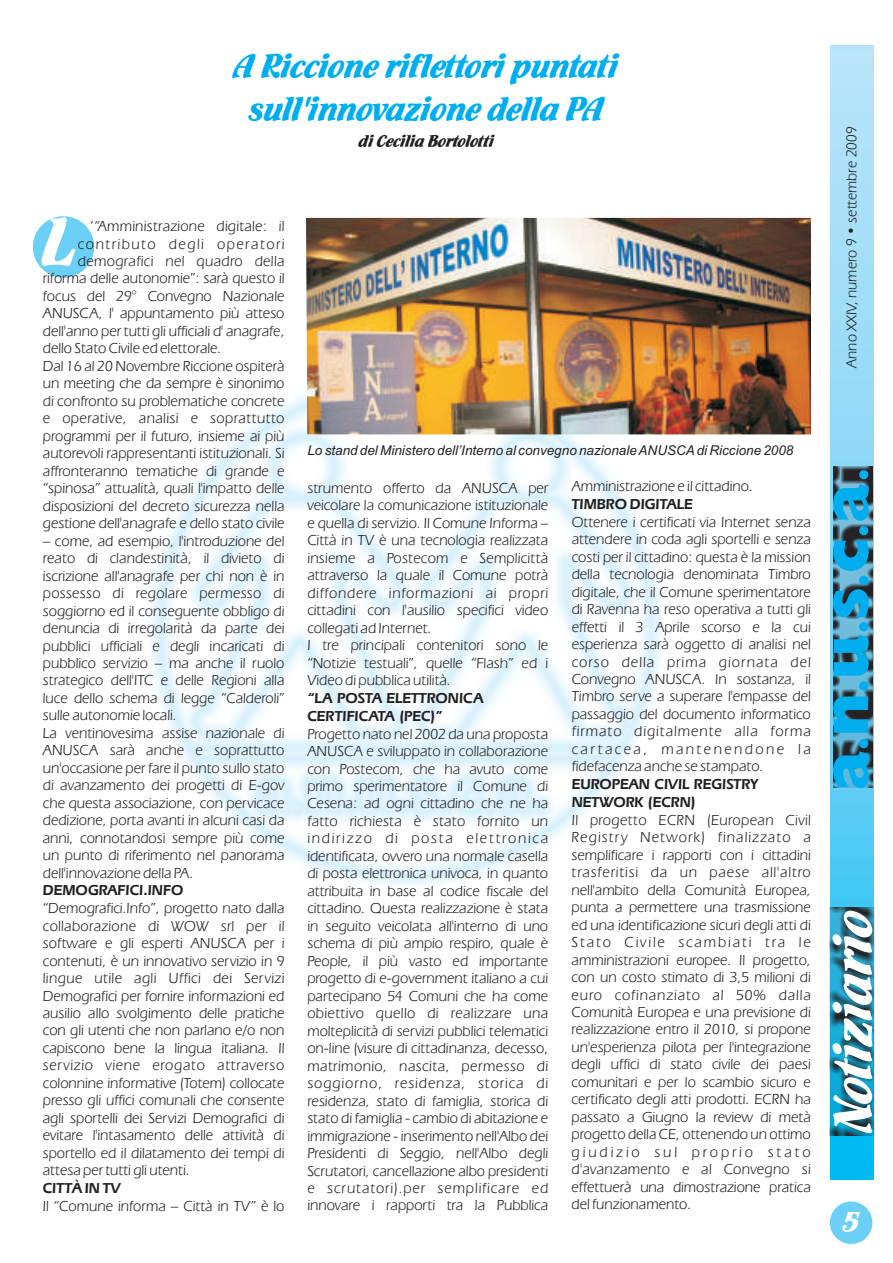
<style>
.page{position:relative;width:893px;height:1263px;background:#fff}
.page>*{position:absolute;margin:0;border:0;box-sizing:border-box;transform-origin:0 0}
.t1{font:72.6px "Flamenco D";color:#fff}
.t2{font:57.6px "Flamenco D";color:#fff}
.t3{font:36px/42.8px "Flamenco D";color:#00aeef;text-align:center}
.t4{font:30px "Flamenco D";color:#fff}
.t5{font:18px "Flamenco D";color:#231f20}
.t6{font:15px/17.4px "Eras IT Cby BT";color:#231f20;text-align:justify}
.t7{font:700 15px/18px "Eras IT Cby BT";color:#231f20}
.t8{font:15px "Eras IT Cby BT";letter-spacing:.03em;color:#231f20}
.t9{font:15px "Eras IT Cby BT";letter-spacing:.025em;color:#231f20}
.t10{font:15px "Eras IT Cby BT";letter-spacing:.1em;color:#231f20}
.t11{font:italic 13.5px "Arial";color:#231f20}
</style>
<div class="page">
<svg style="left:830px;top:45px;width:43px;height:1135px;background:#84d3f2"></svg>
<div style="left:833px;top:466px;width:39px;height:322px;background:#231f20;opacity:.98"></div>
<div style="left:859px;top:739px;width:9px;height:9px;background:#00aeef;border-radius:50%"></div>
<svg style="left:833px;top:696px;width:35px;height:37px"></svg>
<div style="left:859px;top:681px;width:9px;height:9px;background:#00aeef;border-radius:50%"></div>
<svg style="left:834px;top:634px;width:35px;height:42px"></svg>
<div style="left:859px;top:622px;width:9px;height:9px;background:#00aeef;border-radius:50%"></div>
<svg style="left:833px;top:589px;width:36px;height:28px"></svg>
<div style="left:859px;top:576px;width:9px;height:9px;background:#00aeef;border-radius:50%"></div>
<svg style="left:833px;top:540px;width:36px;height:31px"></svg>
<div style="left:859px;top:526px;width:9px;height:9px;background:#00aeef;border-radius:50%"></div>
<div style="left:859px;top:470px;width:9px;height:9px;background:#00aeef;border-radius:50%"></div>
<svg style="left:833px;top:751px;width:36px;height:37px"></svg>
<svg style="left:833px;top:484px;width:36px;height:37px"></svg>
<div style="left:830px;top:1201px;width:42px;height:43px;background:#6bcff6;border-radius:50%"></div>
<div style="left:829px;top:908px;width:46px;height:228px;background:#231f20;opacity:.98"></div>
<div style="left:33px;top:216px;width:61px;height:62px;background:#6bcff6;border-radius:50%"></div>
<img style="left:306px;top:218px;width:505px;height:216px">
<h3 class="t3" style="left:235px;top:45px;width:386px">A Riccione riflettori puntati sull'innovazione della PA</h3>
<p class="t5" style="left:359px;top:132px;width:137px">di Cecilia Bortolotti</p>
<h1 class="t1" style="left:43px;top:206px;width:37px">L</h1>
<p class="t6" style="left:90px;top:218px;width:196px">‘“Amministrazione digitale: il</p>
<p class="t10" style="left:78px;top:237px;width:208px">contributo degli operatori</p>
<p class="t9" style="left:78px;top:255px;width:208px">demografici nel quadro della</p>
<p class="t6" style="left:43px;top:271px;width:243px">riforma delle autonomie”: sarà questo il</p>
<p class="t6" style="left:43px;top:288px;width:243px">focus del 29° Convegno Nazionale</p>
<p class="t6" style="left:43px;top:306px;width:243px">ANUSCA, l' appuntamento più atteso</p>
<p class="t6" style="left:43px;top:323px;width:243px">dell'anno per tutti gli ufficiali d' anagrafe,</p>
<p class="t6" style="left:43px;top:341px;width:180px">dello Stato Civile ed elettorale.</p>
<p class="t6" style="left:43px;top:358px;width:243px">Dal 16 al 20 Novembre Riccione ospiterà</p>
<p class="t6" style="left:43px;top:376px;width:243px">un meeting che da sempre è sinonimo</p>
<p class="t6" style="left:43px;top:393px;width:243px">di confronto su problematiche concrete</p>
<p class="t8" style="left:43px;top:412px;width:243px">e operative, analisi e soprattutto</p>
<p class="t6" style="left:43px;top:428px;width:243px">programmi per il futuro, insieme ai più</p>
<p class="t6" style="left:43px;top:446px;width:243px">autorevoli rappresentanti istituzionali. Si</p>
<p class="t6" style="left:43px;top:463px;width:243px">affronteranno tematiche di grande e</p>
<p class="t6" style="left:43px;top:481px;width:243px">“spinosa” attualità, quali l'impatto delle</p>
<p class="t6" style="left:43px;top:498px;width:243px">disposizioni del decreto sicurezza nella</p>
<p class="t6" style="left:43px;top:516px;width:243px">gestione dell'anagrafe e dello stato civile</p>
<p class="t6" style="left:43px;top:533px;width:243px;text-align:left">– come, ad esempio, l'introduzione del reato di clandestinità, il divieto di iscrizione all'anagrafe per chi non è in possesso di regolare permesso di soggiorno ed il conseguente obbligo di denuncia di irregolarità da parte dei pubblici ufficiali e degli incaricati di pubblico servizio – ma anche il ruolo strategico dell'ITC e delle Regioni alla luce dello schema di legge “Calderoli” sulle autonomie locali.<br>La ventinovesima assise nazionale di ANUSCA sarà anche e soprattutto un'occasione per fare il punto sullo stato di avanzamento dei progetti di E-gov che questa associazione, con pervicace dedizione, porta avanti in alcuni casi da anni, connotandosi sempre più come un punto di riferimento nel panorama dell'innovazione della PA.</p>
<p class="t7" style="left:43px;top:882px;width:142px">DEMOGRAFICI.INFO</p>
<p class="t6" style="left:43px;top:900px;width:243px">“Demografici.Info”, progetto nato dalla collaborazione di WOW srl per il software e gli esperti ANUSCA per i contenuti, è un innovativo servizio in 9 lingue utile agli Uffici dei Servizi Demografici per fornire informazioni ed ausilio allo svolgimento delle pratiche con gli utenti che non parlano e/o non capiscono bene la lingua italiana. Il servizio viene erogato attraverso colonnine informative (Totem) collocate presso gli uffici comunali che consente agli sportelli dei Servizi Demografici di evitare l'intasamento delle attività di sportello ed il dilatamento dei tempi di attesa per tutti gli utenti.</p>
<p class="t7" style="left:43px;top:1180px;width:79px">CITTÀ IN TV</p>
<p class="t6" style="left:43px;top:1198px;width:243px">Il “Comune informa – Città in TV” è lo</p>
<p class="t11" style="left:307px;top:446px;width:488px">Lo stand del Ministero dell’Interno al convegno nazionale ANUSCAdi Riccione 2008</p>
<p class="t6" style="left:307px;top:480px;width:242px;text-align:left">strumento offerto da ANUSCA per veicolare la comunicazione istituzionale e quella di servizio. Il Comune Informa – Città in TV è una tecnologia realizzata insieme a Postecom e Semplicittà attraverso la quale il Comune potrà diffondere informazioni ai propri cittadini con l'ausilio specifici video collegati ad Internet.<br>I tre principali contenitori sono le “Notizie testuali”, quelle “Flash” ed i Video di pubblica utilità.</p>
<p class="t7" style="left:307px;top:690px;width:177px">“LA POSTA ELETTRONICA<br>CERTIFICATA (PEC)”</p>
<p class="t6" style="left:307px;top:726px;width:242px">Progetto nato nel 2002 da una proposta ANUSCA e sviluppato in collaborazione con Postecom, che ha avuto come primo sperimentatore il Comune di Cesena: ad ogni cittadino che ne ha fatto richiesta è stato fornito un indirizzo di posta elettronica identificata, ovvero una normale casella di posta elettronica univoca, in quanto attribuita in base al codice fiscale del cittadino. Questa realizzazione è stata in seguito veicolata all'interno di uno schema di più ampio respiro, quale è People, il più vasto ed importante progetto di e-government italiano a cui partecipano 54 Comuni che ha come obiettivo quello di realizzare una molteplicità di servizi pubblici telematici on-line (visure di cittadinanza, decesso, matrimonio, nascita, permesso di soggiorno, residenza, storica di residenza, stato di famiglia, storica di stato di famiglia - cambio di abitazione e immigrazione - inserimento nell'Albo dei Presidenti di Seggio, nell'Albo degli Scrutatori, cancellazione albo presidenti e scrutatori).per semplificare ed innovare i rapporti tra la Pubblica</p>
<p class="t6" style="left:572px;top:479px;width:183px">Amministrazione e il cittadino.</p>
<p class="t7" style="left:572px;top:496px;width:123px">TIMBRO DIGITALE</p>
<p class="t6" style="left:572px;top:514px;width:241px">Ottenere i certificati via Internet senza attendere in coda agli sportelli e senza costi per il cittadino: questa è la mission della tecnologia denominata Timbro digitale, che il Comune sperimentatore di Ravenna ha reso operativa a tutti gli effetti il 3 Aprile scorso e la cui esperienza sarà oggetto di analisi nel corso della prima giornata del Convegno ANUSCA. In sostanza, il Timbro serve a superare l'empasse del passaggio del documento informatico firmato digitalmente alla forma cartacea, mantenendone la fidefacenza anche se stampato.</p>
<p class="t7" style="left:572px;top:776px;width:188px">EUROPEAN CIVIL REGISTRY<br>NETWORK (ECRN)</p>
<p class="t6" style="left:572px;top:812px;width:241px">Il progetto ECRN (European Civil Registry Network) finalizzato a semplificare i rapporti con i cittadini trasferitisi da un paese all'altro nell'ambito della Comunità Europea, punta a permettere una trasmissione ed una identificazione sicuri degli atti di Stato Civile scambiati tra le amministrazioni europee. Il progetto, con un costo stimato di 3,5 milioni di euro cofinanziato al 50% dalla Comunità Europea e una previsione di realizzazione entro il 2010, si propone un'esperienza pilota per l'integrazione degli uffici di stato civile dei paesi comunitari e per lo scambio sicuro e certificato degli atti prodotti. ECRN ha passato a Giugno la review di metà progetto della CE, ottenendo un ottimo giudizio sul proprio stato d'avanzamento e al Convegno si effettuerà una dimostrazione pratica del funzionamento.</p>
<p class="t6" style="left:844px;top:368px;width:242px;rotate:-90deg">Anno XXIV, numero 9 • settembre 2009</p>
<h2 class="t2" style="left:825px;top:1131px;width:225px;rotate:-90deg">Notiziario</h2>
<h3 class="t4" style="left:843px;top:1207px;width:18px">5</h3>
</div>
